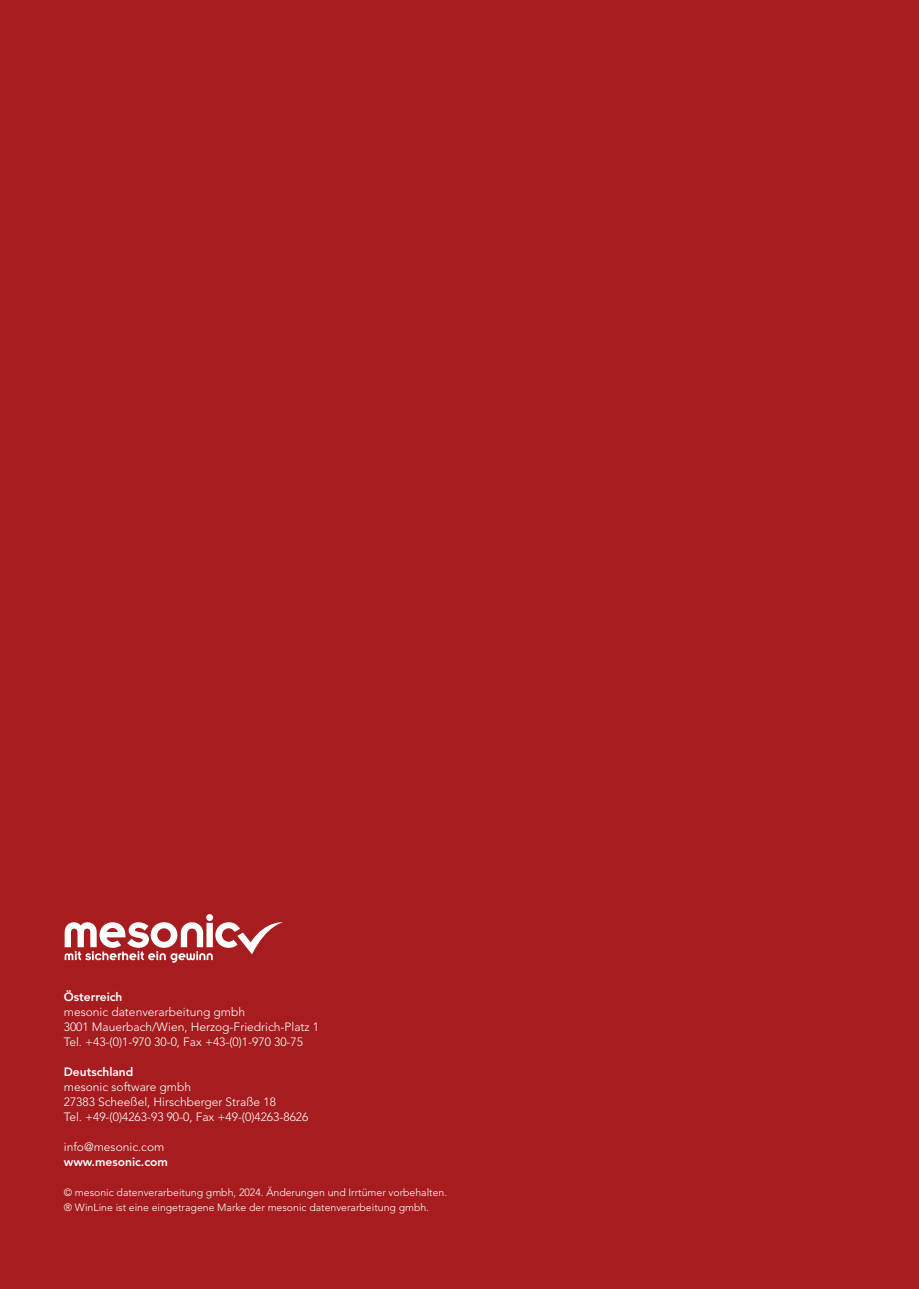
<style>
.page{position:relative;width:919px;height:1289px;background:#fff}
.page>*{position:absolute;margin:0;border:0;box-sizing:border-box;transform-origin:0 0}
.t1{font:300 12px "Avenir LT Pro";color:#fff}
.t2{font:800 12px "Avenir LT Pro";color:#fff}
.t3{font:300 10.5px "Avenir LT Pro";color:#fff}
</style>
<div class="page">
<div style="left:0;top:0;width:918px;height:1288px;background:#a61c1f"></div>
<svg style="left:65px;top:914px;width:218px;height:48px"></svg>
<p class="t2" style="left:64px;top:989px;width:60px">Österreich</p>
<p class="t1" style="left:64px;top:1004px;width:183px">mesonic datenverarbeitung gmbh</p>
<p class="t1" style="left:64px;top:1019px;width:257px">3001 Mauerbach/Wien, Herzog-Friedrich-Platz 1</p>
<p class="t1" style="left:64px;top:1034px;width:241px">Tel. +43-(0)1-970 30-0, Fax +43-(0)1-970 30-75</p>
<p class="t2" style="left:64px;top:1064px;width:71px">Deutschland</p>
<p class="t1" style="left:64px;top:1079px;width:129px">mesonic software gmbh</p>
<p class="t1" style="left:64px;top:1094px;width:213px">27383 Scheeßel, Hirschberger Straße 18</p>
<p class="t1" style="left:64px;top:1109px;width:246px">Tel. +49-(0)4263-93 90-0, Fax +49-(0)4263-8626</p>
<p class="t1" style="left:64px;top:1139px;width:102px">info@mesonic.com</p>
<p class="t2" style="left:64px;top:1154px;width:106px">www.mesonic.com</p>
<p class="t3" style="left:64px;top:1186px;width:385px">© mesonic datenverarbeitung gmbh, 2024. Änderungen und Irrtümer vorbehalten.</p>
<p class="t3" style="left:64px;top:1201px;width:366px">® WinLine ist eine eingetragene Marke der mesonic datenverarbeitung gmbh.</p>
</div>
